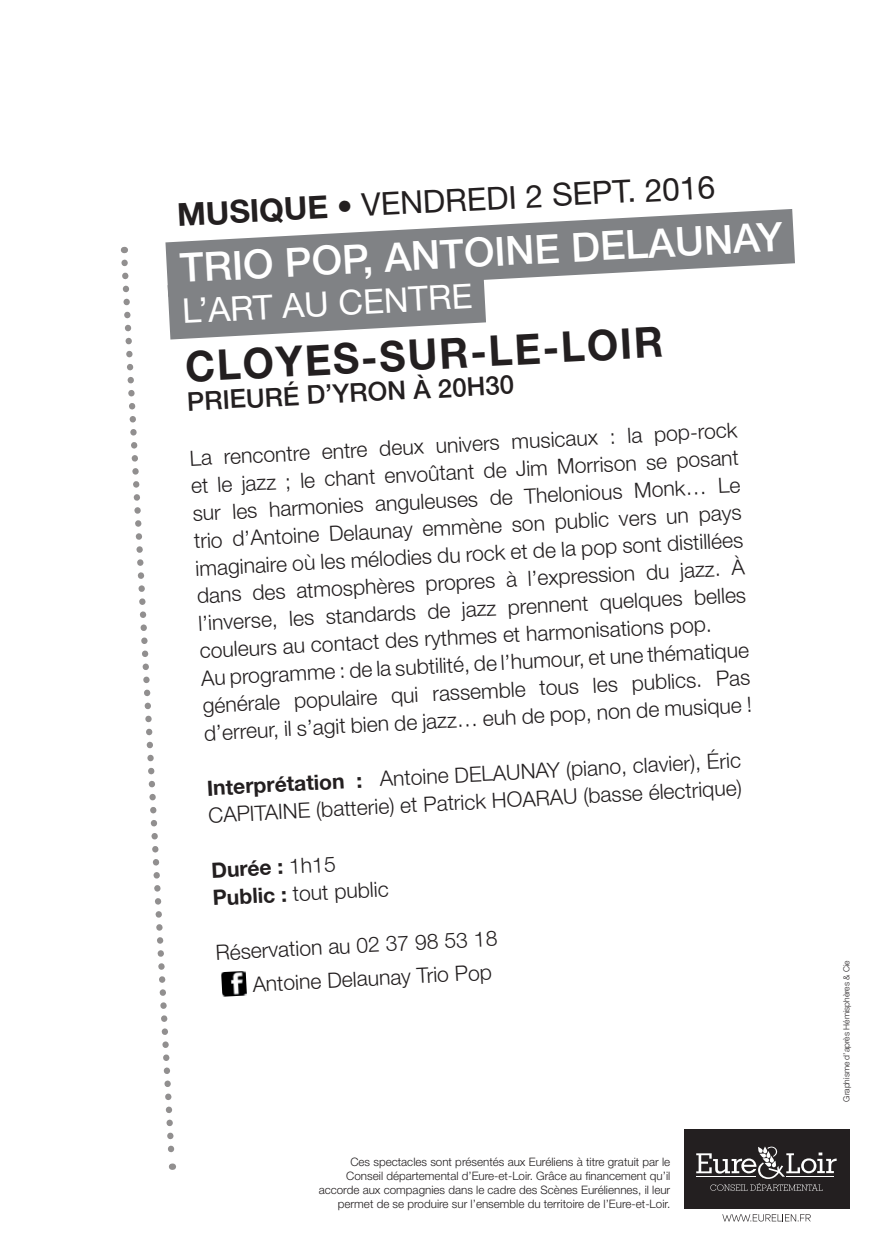
<style>
.page{position:relative;width:893px;height:1259px;background:#fff}
.page>*{position:absolute;margin:0;border:0;box-sizing:border-box;transform-origin:0 0}
.t1{font:700 42.3px "Helvetica Neue LT Std";color:#231f20;scale:.95 1}
.t2{font:500 40.2px "Helvetica Neue LT Std";color:#fff}
.t3{font:34.2px "Helvetica Neue LT Std";color:#fff}
.t4{font:31.8px "Helvetica Neue LT Std";color:#231f20}
.t5{font:500 26.1px "Helvetica Neue LT Std";color:#231f20}
.t6{font:300 21px/27.6px "Helvetica Neue LT Std";color:#231f20}
.t7{font:300 11.7px/14.1px "Helvetica Neue LT Std";color:#231f20;text-align:right}
.t8{font:300 8.4px "Helvetica Neue LT Std";color:#231f20}
.s1{font-weight:700}
</style>
<div class="page">
<svg style="left:165px;top:209px;width:630px;height:71px;fill:#808285"></svg>
<svg style="left:178px;top:268px;width:308px;height:71px;background:#8e9093"></svg>
<svg style="left:121px;top:256px;width:57px;height:911px"></svg>
<svg style="left:722px;top:1214px;width:89px;height:8px"></svg>
<div style="left:684px;top:1128px;width:165px;height:80px;background:#231f20"></div>
<svg style="left:696px;top:1146px;width:141px;height:44px"></svg>
<img style="left:221px;top:971px;width:26px;height:25px">
<h3 class="t4" style="left:176px;top:196px;width:540px;rotate:-3deg"><span class="s1">MUSIQUE •</span> VENDREDI 2 SEPT. 2016</h3>
<h2 class="t2" style="left:179px;top:244px;width:605px;rotate:-3deg">TRIO POP, ANTOINE DELAUNAY</h2>
<h3 class="t3" style="left:181px;top:291px;width:292px;rotate:-3deg">L’ART AU CENTRE</h3>
<h1 class="t1" style="left:184px;top:341px;width:505px;rotate:-3deg">CLOYES-SUR-LE-LOIR</h1>
<p class="t5" style="left:186px;top:386px;width:329px;rotate:-3deg">PRIEURÉ D’YRON À 20H30</p>
<p class="t6" style="left:189px;top:444px;width:550px;rotate:-3deg">La rencontre entre deux univers musicaux : la pop-rock et le jazz ; le chant envoûtant de Jim Morrison se posant sur les harmonies anguleuses de Thelonious Monk… Le trio d’Antoine Delaunay emmène son public vers un pays imaginaire où les mélodies du rock et de la pop sont distillées dans des atmosphères propres à l’expression du jazz. À l’inverse, les standards de jazz prennent quelques belles couleurs au contact des rythmes et harmonisations pop.<br>Au programme : de la subtilité, de l’humour, et une thématique générale populaire qui rassemble tous les publics. Pas d’erreur, il s’agit bien de jazz… euh de pop, non de musique !</p>
<p class="t6" style="left:206px;top:774px;width:536px;rotate:-3deg"><span class="s1">Interprétation :</span> Antoine DELAUNAY (piano, clavier), Éric<br>CAPITAINE (batterie) et Patrick HOARAU (basse électrique)</p>
<p class="t6" style="left:211px;top:856px;width:178px;rotate:-3deg"><span class="s1">Durée :</span> 1h15<br><span class="s1">Public :</span> tout public</p>
<p class="t6" style="left:250px;top:933px;width:248px;line-height:33.6px;text-indent:-35px;rotate:-3deg">Réservation au 02 37 98 53 18<br>Antoine Delaunay Trio Pop</p>
<p class="t7" style="left:319px;top:1154px;width:353px">Ces spectacles sont présentés aux Euréliens à titre gratuit par le Conseil départemental d’Eure-et-Loir. Grâce au financement qu’il accorde aux compagnies dans le cadre des Scènes Euréliennes, il leur permet de se produire sur l’ensemble du territoire de l’Eure-et-Loir.</p>
<p class="t8" style="left:841px;top:1101px;width:143px;rotate:-90deg">Graphisme d’après Hémisphères &amp; Cie</p>
</div>
